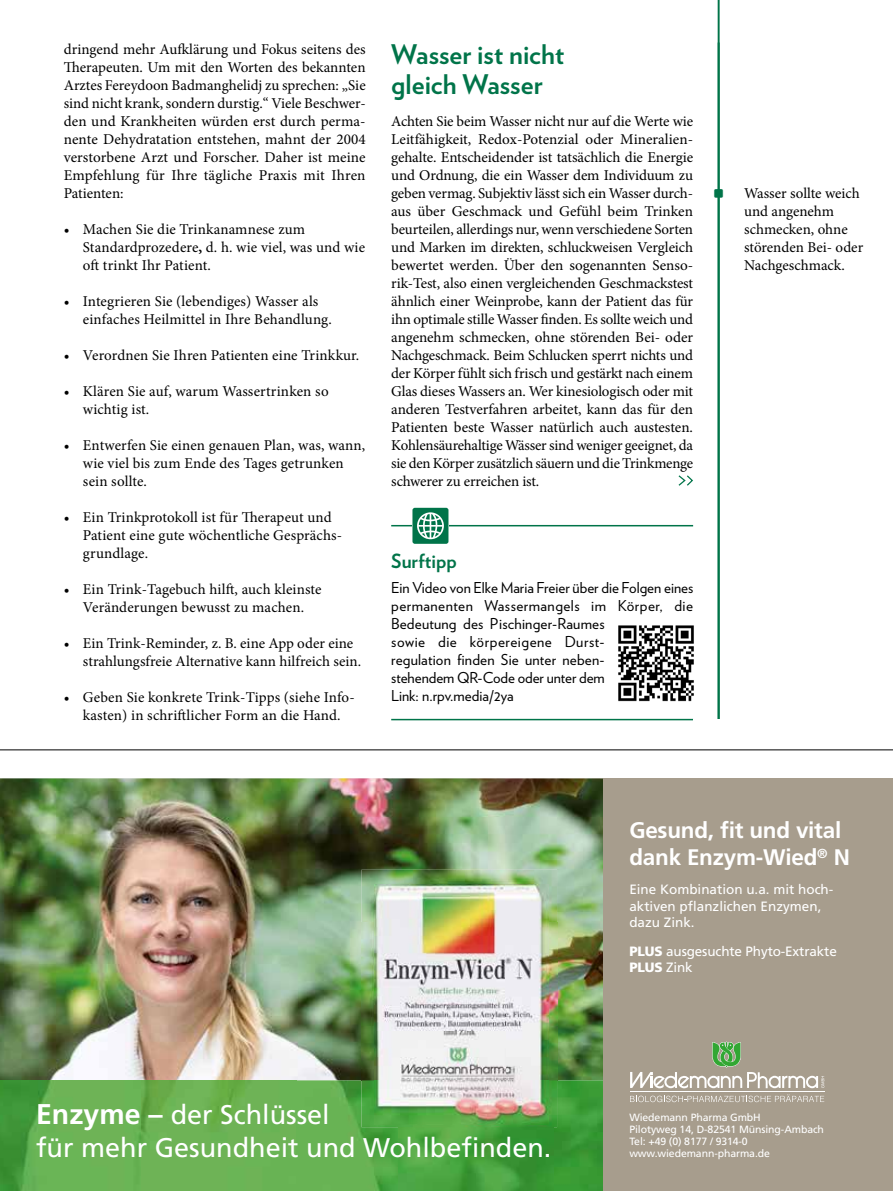
<style>
.page{position:relative;width:893px;height:1191px;background:#fff}
.page>*{position:absolute;margin:0;border:0;box-sizing:border-box;transform-origin:0 0}
.t1{font:27px/33px "Frutiger";color:#fff}
.t2{font:700 27px/30px "Verlag";color:#007449}
.t3{font:700 22.5px/27px "Frutiger";letter-spacing:-.01em;color:#fff}
.t4{font:700 19.5px "Verlag";color:#007449}
.t5{font:15.75px "Pflaum Dekorativ";color:#007449}
.t6{font:15px/18px "Minion Pro";letter-spacing:.005em;color:#000}
.t7{font:15px/18px "Verlag";letter-spacing:.01em;color:#000}
.t8{font:13.5px/16.2px "Frutiger";color:#fff}
.t9{font:10.5px/12px "Frutiger";letter-spacing:-.01em;color:#fff}
.s1{font-weight:700}
.s2{font-weight:900}
.s3{font-weight:700;font-size:28.5px}
</style>
<div class="page">
<hr style="left:718px;top:0;width:2px;height:1191px;background:#007449">
<img style="left:618px;top:625px;width:76px;height:77px">
<hr style="left:391px;top:525px;width:302px;height:1px;background:#007449">
<hr style="left:391px;top:719px;width:302px;height:1px;background:#007449">
<div style="left:412px;top:508px;width:36px;height:36px;background:#007449;border-radius:2px"></div>
<svg style="left:417px;top:512px;width:27px;height:27px"></svg>
<svg style="left:678px;top:475px;width:15px;height:11px"></svg>
<div style="left:693px;top:720px;width:51px;height:471px;background:#fff"></div>
<img style="left:0;top:778px;width:604px;height:302px">
<img style="left:0;top:1080px;width:399px;height:111px">
<img style="left:554px;top:1080px;width:50px;height:111px">
<img style="left:399px;top:1127px;width:155px;height:64px">
<div style="left:604px;top:778px;width:289px;height:413px;background:#a79d8d"></div>
<hr style="left:630px;top:1091px;width:194px;height:1px;background:#fff">
<svg style="left:630px;top:1094px;width:194px;height:8px"></svg>
<svg style="left:630px;top:1041px;width:194px;height:47px"></svg>
<img style="left:361px;top:869px;width:196px;height:53px">
<img style="left:361px;top:922px;width:14px;height:158px">
<img style="left:548px;top:922px;width:9px;height:158px">
<img style="left:361px;top:1080px;width:196px;height:47px">
<img style="left:375px;top:885px;width:173px;height:239px">
<hr style="left:0;top:749px;width:893px;height:1px;background:#000">
<p class="t6" style="left:64px;top:40px;width:303px;text-align:justify">dringend mehr Aufklärung und Fokus seitens des Therapeuten. Um mit den Worten des bekannten Arztes Fereydoon Badmanghelidj zu sprechen: „Sie sind nicht krank, sondern durstig.“ Viele Beschwer&shy;den und Krankheiten würden erst durch perma&shy;nente Dehydratation entstehen, mahnt der 2004 verstorbene Arzt und Forscher. Daher ist meine Empfehlung für Ihre tägliche Praxis mit Ihren Patienten:</p>
<p class="t6" style="left:83px;top:220px;width:284px;text-indent:-19px">• Machen Sie die Trinkanamnese zum<br>Standardprozedere<span class="s1">,</span> d. h. wie viel, was und wie oft trinkt Ihr Patient.</p>
<p class="t6" style="left:83px;top:292px;width:250px;text-indent:-19px">• Integrieren Sie (lebendiges) Wasser als einfaches Heilmittel in Ihre Behandlung.</p>
<p class="t6" style="left:64px;top:346px;width:297px">• Verordnen Sie Ihren Patienten eine Trinkkur.</p>
<p class="t6" style="left:83px;top:382px;width:247px;text-indent:-19px">• Klären Sie auf, warum Wassertrinken so wichtig ist.</p>
<p class="t6" style="left:83px;top:436px;width:284px;text-indent:-19px">• Entwerfen Sie einen genauen Plan, was, wann, wie viel bis zum Ende des Tages getrunken sein sollte.</p>
<p class="t6" style="left:83px;top:508px;width:261px;text-indent:-19px">• Ein Trinkprotokoll ist für Therapeut und<br>Patient eine gute wöchentliche Gesprächs&shy;grundlage.</p>
<p class="t6" style="left:64px;top:580px;width:259px;text-align:center">• Ein Trink-Tagebuch hilft, auch kleinste<br>Veränderungen bewusst zu machen.</p>
<p class="t6" style="left:83px;top:634px;width:280px;text-indent:-19px">• Ein Trink-Reminder, z. B. eine App oder eine strahlungsfreie Alternative kann hilfreich sein.</p>
<p class="t6" style="left:64px;top:688px;width:292px;text-align:center">• Geben Sie konkrete Trink-Tipps (siehe Info&shy;kasten) in schriftlicher Form an die Hand.</p>
<h1 class="t2" style="left:391px;top:38px;width:175px">Wasser ist nicht gleich Wasser</h1>
<p class="t6" style="left:391px;top:112px;width:304px;text-align:justify">Achten Sie beim Wasser nicht nur auf die Werte wie Leitfähigkeit, Redox-Potenzial oder Mineralien&shy;gehalte. Entscheidender ist tatsächlich die Energie und Ordnung, die ein Wasser dem Individuum zu geben vermag. Subjektiv lässt sich ein Wasser durch&shy;aus über Geschmack und Gefühl beim Trinken beurteilen, allerdings nur, wenn verschiedene Sorten und Marken im direkten, schluckweisen Vergleich bewertet werden. Über den sogenannten Senso&shy;rik-Test, also einen vergleichenden Geschmackstest ähnlich einer Weinprobe, kann der Patient das für ihn optimale stille Wasser finden. Es sollte weich und angenehm schmecken, ohne störenden Bei- oder Nachgeschmack. Beim Schlucken sperrt nichts und der Körper fühlt sich frisch und gestärkt nach einem Glas dieses Wassers an. Wer kinesiologisch oder mit anderen Testverfahren arbeitet, kann das für den Patienten beste Wasser natürlich auch austesten.<br>Kohlensäurehaltige Wässer sind weniger geeignet, da sie den Körper zusätzlich säuern und die Trinkmenge schwerer zu erreichen ist.</p>
<p class="t5" style="left:714px;top:187px;width:11px">❏</p>
<p class="t6" style="left:744px;top:184px;width:121px">Wasser sollte weich und angenehm schmecken, ohne störenden Bei- oder<br>Nachgeschmack.</p>
<h3 class="t4" style="left:391px;top:546px;width:67px">Surftipp</h3>
<p class="t7" style="left:391px;top:577px;width:304px">Ein Video von Elke Maria Freier über die Folgen eines permanenten Wassermangels im Körper, die Bedeutung des Pischinger-Raumes<br>sowie die körpereigene Durst-<br>regulation finden Sie unter neben-<br>stehendem QR-Code oder unter dem<br>Link: n.rpv.media/2ya</p>
<h2 class="t3" style="left:629px;top:817px;width:222px">Gesund, fit und vital dank Enzym-Wied<sup>®</sup> N</h2>
<p class="t8" style="left:629px;top:881px;width:206px">Eine Kombination u.a. mit hoch&shy;aktiven pflanzlichen Enzymen, dazu Zink.</p>
<p class="t8" style="left:629px;top:943px;width:209px"><span class="s2">PLUS</span> ausgesuchte Phyto-Extrakte<br><span class="s2">PLUS</span> Zink</p>
<h1 class="t1" style="left:36px;top:1097px;width:517px"><span class="s3">Enzyme –</span> der Schlüssel<br>für mehr Gesundheit und Wohlbefinden.</h1>
<p class="t9" style="left:629px;top:1111px;width:196px">Wiedemann Pharma GmbH<br>Pilotyweg 14, D-82541 Münsing-Ambach<br>Tel: +49 (0) 8177 / 9314-0 www.wiedemann-pharma.de</p>
</div>
